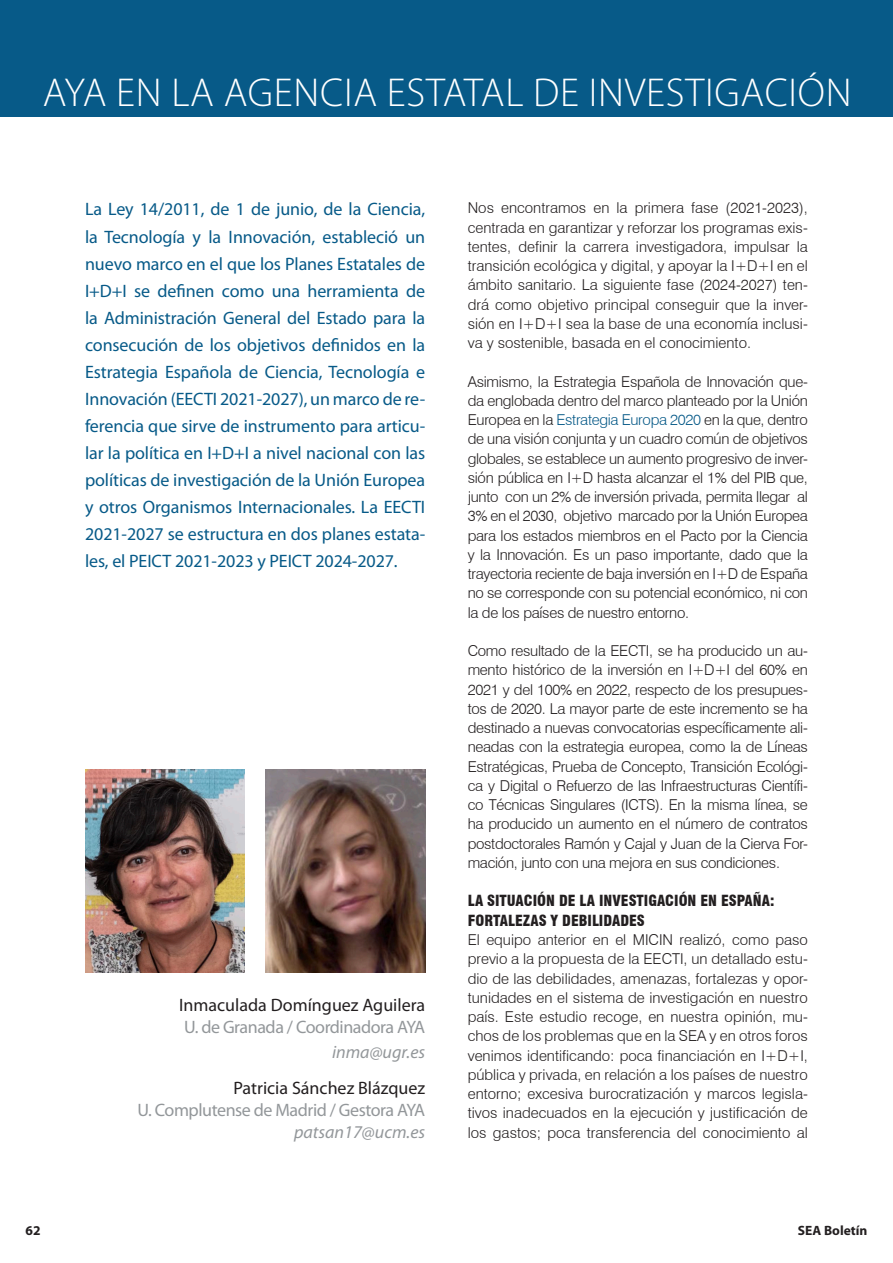
<style>
.page{position:relative;width:893px;height:1263px;background:#fff}
.page>*{position:absolute;margin:0;border:0;box-sizing:border-box;transform-origin:0 0}
.t1{font:300 40.5px "Myriad Pro";letter-spacing:.02em;color:#fff}
.Body_1{font:18px/27px "Myriad Pro";letter-spacing:-.005em;color:#075a88;text-align:justify}
.gray_body_text{font:18px "Myriad Pro";letter-spacing:-.025em;color:#93979a}
.Body_1-2{font:18px "Myriad Pro";color:#231f20}
.gray_body_text-2{font:italic 18px "Myriad Pro";color:#93979a}
.Body_1-3{font:300 15px/19.2px "Swiss 721 BT";letter-spacing:-.01em;color:#231f20;text-align:justify}
.Body_1-4{font:900 condensed 15px/19.2px "Swiss 721 BT";color:#231f20}
.t2{font:700 13.5px "Myriad Pro";color:#231f20}
.s1{color:#075a88}
</style>
<div class="page">
<div style="left:0;top:0;width:893px;height:117px;background:#075a88"></div>
<img style="left:266px;top:769px;width:159px;height:204px">
<img style="left:85px;top:769px;width:159px;height:204px">
<p class="t1" style="left:43px;top:68px;width:810px">AYA EN LA AGENCIA ESTATAL DE INVESTIGACIÓN</p>
<p class="Body_1" style="left:85px;top:196px;width:342px">La Ley 14/2011, de 1 de junio, de la Ciencia, la Tecnología y la Innovación, estableció un nuevo marco en el que los Planes Estatales de I+D+I se definen como una herramienta de la Administración General del Estado para la consecución de los objetivos definidos en la Estrategia Española de Ciencia, Tecnología e Innovación (EECTI 2021-2027), un marco de re&shy;ferencia que sirve de instrumento para articu&shy;lar la política en I+D+I a nivel nacional con las políticas de investigación de la Unión Europea y otros Organismos Internacionales. La EECTI 2021-2027 se estructura en dos planes estata&shy;les, el PEICT 2021-2023 y PEICT 2024-2027.</p>
<p class="Body_1-2" style="left:179px;top:994px;width:248px">Inmaculada Domínguez Aguilera</p>
<p class="gray_body_text" style="left:184px;top:1015px;width:243px">U. de Granada / Coordinadora AYA</p>
<p class="gray_body_text-2" style="left:332px;top:1041px;width:95px">inma@ugr.es</p>
<p class="Body_1-2" style="left:233px;top:1077px;width:193px">Patricia Sánchez Blázquez</p>
<p class="gray_body_text" style="left:137px;top:1099px;width:289px">U. Complutense de Madrid / Gestora AYA</p>
<p class="gray_body_text-2" style="left:294px;top:1120px;width:133px">patsan17@ucm.es</p>
<p class="Body_1-3" style="left:468px;top:198px;width:342px">Nos encontramos en la primera fase (2021-2023), centrada en garantizar y reforzar los programas exis&shy;tentes, definir la carrera investigadora, impulsar la transición ecológica y digital, y apoyar la I+D+I en el ámbito sanitario. La siguiente fase (2024-2027) ten&shy;drá como objetivo principal conseguir que la inver&shy;sión en I+D+I sea la base de una economía inclusi&shy;va y sostenible, basada en el conocimiento.</p>
<p class="Body_1-3" style="left:468px;top:372px;width:342px">Asimismo, la Estrategia Española de Innovación que&shy;da englobada dentro del marco planteado por la Unión Europea en la <span class="s1">Estrategia Europa 2020</span> en la que, dentro de una visión conjunta y un cuadro común de objetivos globales, se establece un aumento progresivo de inver&shy;sión pública en I+D hasta alcanzar el 1% del PIB que, junto con un 2% de inversión privada, permita llegar al 3% en el 2030, objetivo marcado por la Unión Europea para los estados miembros en el Pacto por la Ciencia y la Innovación. Es un paso importante, dado que la trayectoria reciente de baja inversión en I+D de España no se corresponde con su potencial económico, ni con la de los países de nuestro entorno.</p>
<p class="Body_1-3" style="left:468px;top:641px;width:342px">Como resultado de la EECTI, se ha producido un au&shy;mento histórico de la inversión en I+D+I del 60% en 2021 y del 100% en 2022, respecto de los presupues&shy;tos de 2020. La mayor parte de este incremento se ha destinado a nuevas convocatorias específicamente ali&shy;neadas con la estrategia europea, como la de Líneas Estratégicas, Prueba de Concepto, Transición Ecológi&shy;ca y Digital o Refuerzo de las Infraestructuras Científi&shy;co Técnicas Singulares (ICTS). En la misma línea, se ha producido un aumento en el número de contratos postdoctorales Ramón y Cajal y Juan de la Cierva For&shy;mación, junto con una mejora en sus condiciones.</p>
<p class="Body_1-4" style="left:468px;top:891px;width:308px">LA SITUACIÓN DE LA INVESTIGACIÓN EN ESPAÑA:<br>FORTALEZAS Y DEBILIDADES</p>
<p class="Body_1-3" style="left:468px;top:930px;width:342px">El equipo anterior en el MICIN realizó, como paso previo a la propuesta de la EECTI, un detallado estu&shy;dio de las debilidades, amenazas, fortalezas y opor&shy;tunidades en el sistema de investigación en nuestro país. Este estudio recoge, en nuestra opinión, mu&shy;chos de los problemas que en la SEA y en otros foros venimos identificando: poca financiación en I+D+I, pública y privada, en relación a los países de nuestro entorno; excesiva burocratización y marcos legisla&shy;tivos inadecuados en la ejecución y justificación de los gastos; poca transferencia del conocimiento al</p>
<p class="t2" style="left:26px;top:1221px;width:16px">62</p>
<p class="t2" style="left:798px;top:1221px;width:71px">SEA Boletín</p>
</div>
